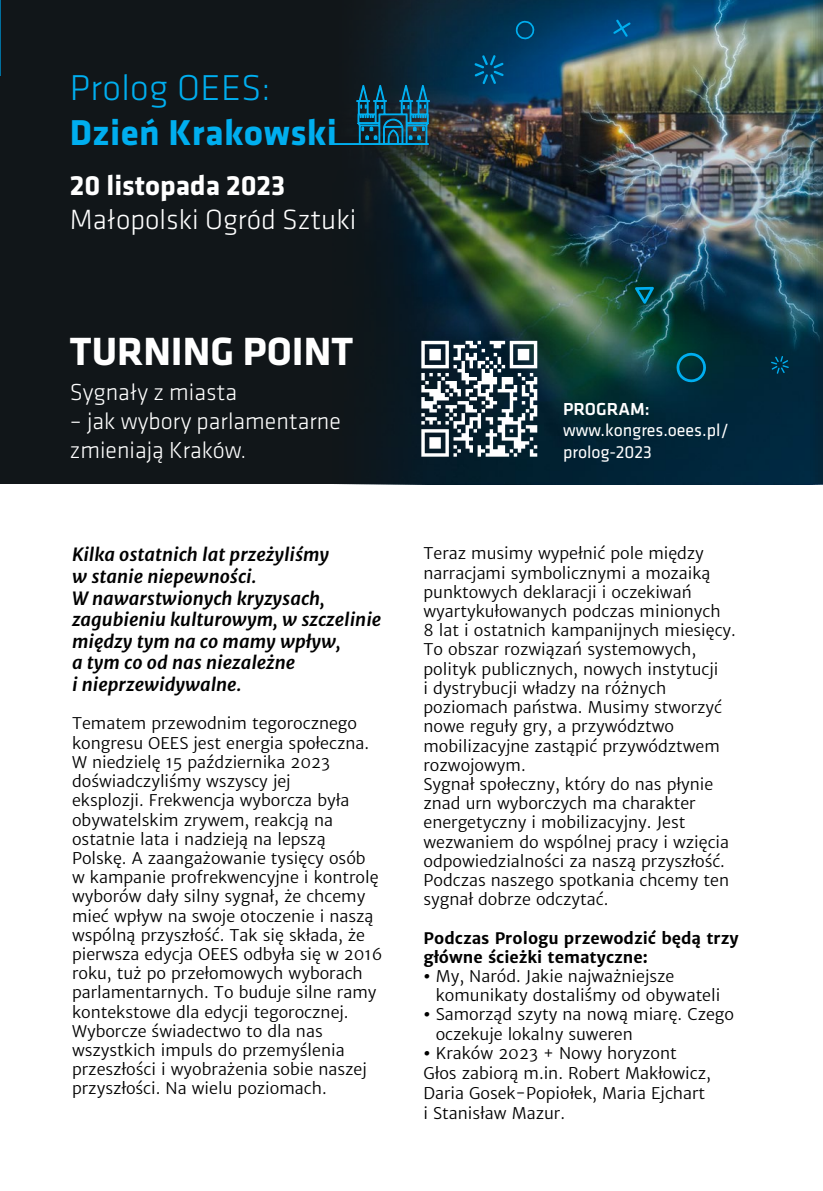
<style>
.page{position:relative;width:823px;height:1191px;background:#fff}
.page>*{position:absolute;margin:0;border:0;box-sizing:border-box;transform-origin:0 0}
.t1{font:700 40.8px "Klavika";color:#fff}
.t2{font:700 37.2px "Klavika";letter-spacing:.01em;color:#00aeef}
.t3{font:300 37.2px "Klavika";letter-spacing:.01em;color:#00aeef}
.t4{font:300 28.8px "Klavika";color:#fff}
.t5{font:700 28.8px "Klavika";color:#fff}
.t6{font:300 24px/28.8px "Klavika";color:#fff}
.t7{font:italic 700 18px/21.6px "Merriweather Sans";color:#000}
.t8{font:18px/21.6px "Klavika";color:#fff}
.t9{font:500 18px "Klavika";color:#fff}
.t10{font:16px/19.2px "Merriweather Sans";color:#000}
.t11{font:700 16px/19.2px "Merriweather Sans";color:#000}
.s1{font-weight:800}
</style>
<div class="page">
<div style="left:0;top:0;width:822px;height:483px;background:#111619"></div>
<img style="left:229px;top:0;width:593px;height:484px">
<svg style="left:613px;top:20px;width:17px;height:17px"></svg>
<svg style="left:474px;top:55px;width:29px;height:29px"></svg>
<svg style="left:515px;top:21px;width:20px;height:19px"></svg>
<svg style="left:675px;top:352px;width:30px;height:32px"></svg>
<svg style="left:634px;top:287px;width:19px;height:17px"></svg>
<svg style="left:770px;top:356px;width:18px;height:18px"></svg>
<svg style="left:330px;top:85px;width:99px;height:60px"></svg>
<svg style="left:421px;top:341px;width:116px;height:116px"></svg>
<hr style="left:0;top:0;width:1px;height:75px;background:#006f9e">
<h2 class="t3" style="left:70px;top:67px;width:202px">Prolog OEES:</h2>
<h2 class="t2" style="left:70px;top:112px;width:268px">Dzień Krakowski</h2>
<h3 class="t5" style="left:70px;top:169px;width:216px">20 listopada 2023</h3>
<h3 class="t4" style="left:70px;top:204px;width:288px">Małopolski Ogród Sztuki</h3>
<h1 class="t1" style="left:70px;top:329px;width:284px">TURNING POINT</h1>
<h3 class="t6" style="left:70px;top:378px;width:168px">Sygnały z miasta</h3>
<h3 class="t6" style="left:70px;top:407px;width:272px">– jak wybory parlamentarne zmieniają Kraków.</h3>
<p class="t7" style="left:72px;top:544px;width:310px">Kilka ostatnich lat przeżyliśmy<br>w stanie niepewności.<br>W nawarstwionych kryzysach, zagubieniu kulturowym, w szczelinie między tym na co mamy wpływ,<br>a tym co od nas niezależne<br>i nieprzewidywalne.</p>
<p class="t10" style="left:72px;top:714px;width:312px">Tematem przewodnim tegorocznego kongresu OEES jest energia społeczna.<br>W niedzielę 15 października 2023 doświadczyliśmy wszyscy jej<br>eksplozji. Frekwencja wyborcza była obywatelskim zrywem, reakcją na ostatnie lata i nadzieją na lepszą Polskę. A zaangażowanie tysięcy osób<br>w kampanie profrekwencyjne i kontrolę wyborów dały silny sygnał, że chcemy mieć wpływ na swoje otoczenie i naszą wspólną przyszłość. Tak się składa, że pierwsza edycja OEES odbyła się w 2016 roku, tuż po przełomowych wyborach parlamentarnych. To buduje silne ramy kontekstowe dla edycji tegorocznej.<br>Wyborcze świadectwo to dla nas wszystkich impuls do przemyślenia przeszłości i wyobrażenia sobie naszej przyszłości. Na wielu poziomach.</p>
<p class="t9" style="left:563px;top:399px;width:88px">PROGRAM:</p>
<p class="t8" style="left:563px;top:420px;width:167px">www.kongres.oees.pl/ prolog-2023</p>
<p class="t10" style="left:423px;top:544px;width:314px">Teraz musimy wypełnić pole między narracjami symbolicznymi a mozaiką punktowych deklaracji i oczekiwań wyartykułowanych podczas minionych<br>8 lat i ostatnich kampanijnych miesięcy.<br>To obszar rozwiązań systemowych, polityk publicznych, nowych instytucji<br>i dystrybucji władzy na różnych poziomach państwa. Musimy stworzyć nowe reguły gry, a przywództwo mobilizacyjne zastąpić przywództwem rozwojowym.<br>Sygnał społeczny, który do nas płynie znad urn wyborczych ma charakter energetyczny i mobilizacyjny. Jest wezwaniem do wspólnej pracy i wzięcia odpowiedzialności za naszą przyszłość.<br>Podczas naszego spotkania chcemy ten sygnał dobrze odczytać.</p>
<p class="t11" style="left:423px;top:928px;width:316px">Podczas Prologu przewodzić będą trzy główne ścieżki tematyczne:</p>
<p class="t10" style="left:435px;top:966px;width:286px;text-indent:-12px"><span class="s1">•</span> My, Naród. Jakie najważniejsze komunikaty dostaliśmy od obywateli</p>
<p class="t10" style="left:435px;top:1005px;width:299px;text-indent:-12px"><span class="s1">•</span> Samorząd szyty na nową miarę. Czego oczekuje lokalny suweren</p>
<p class="t10" style="left:423px;top:1043px;width:289px;line-height:20px"><span class="s1">•</span> Kraków 2023 + Nowy horyzont<br>Głos zabiorą m.in. Robert Makłowicz,<br>Daria Gosek-Popiołek, Maria Ejchart i Stanisław Mazur.</p>
</div>
